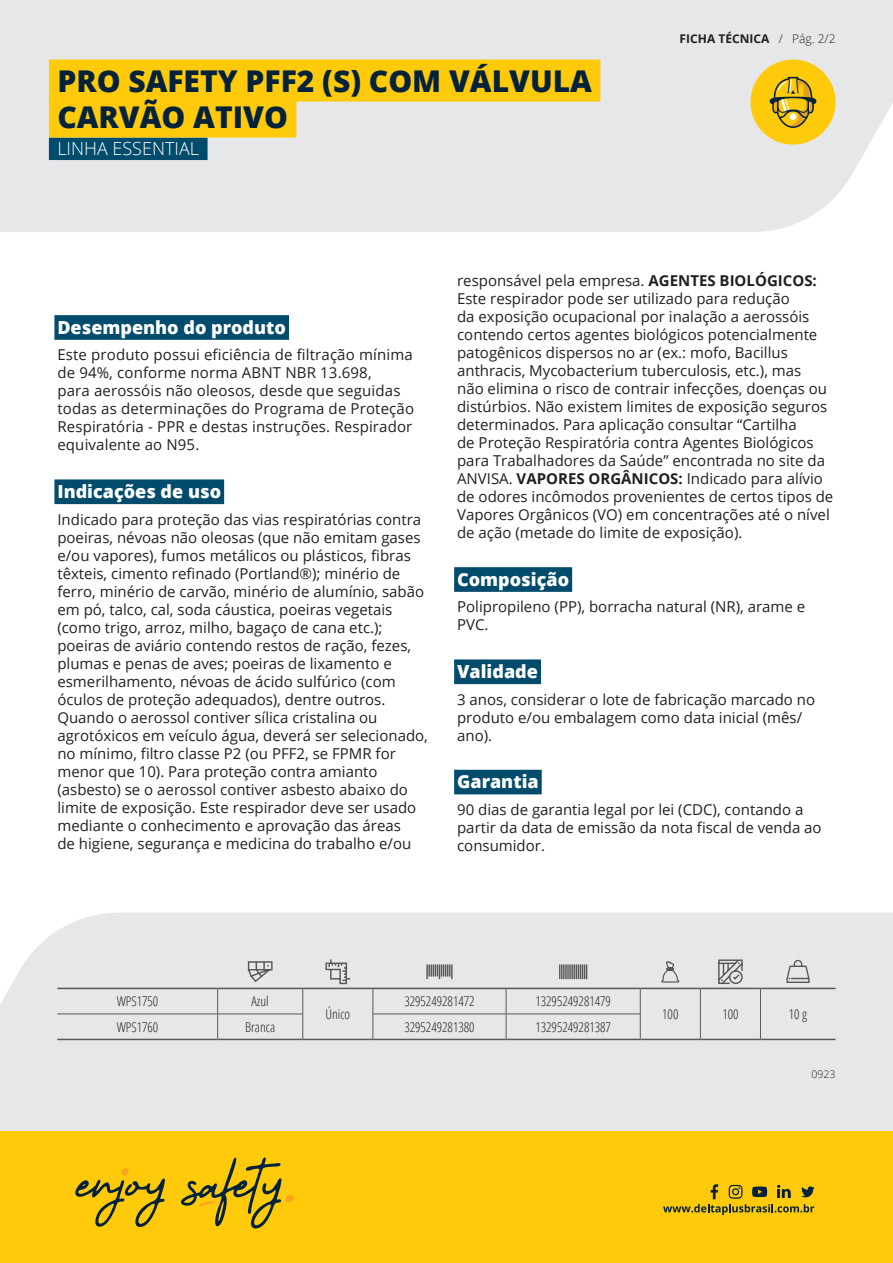
<style>
.page{position:relative;width:893px;height:1263px;background:#fff}
.page>*{position:absolute;margin:0;border:0;box-sizing:border-box;transform-origin:0 0}
.t1{font:800 30px/36px "Open Sans";color:#042239}
.t2{font:800 18px "Open Sans";color:#fff}
.t3{font:300 18px "Open Sans";color:#fff}
.t4{font:15px/18px "Open Sans";color:#231f20}
.t5{font:300 13.5px "Open Sans Condensed";color:#231f20}
.t6{font:700 12px "Open Sans";color:#231f20}
.t7{font:300 12px "Open Sans";color:#231f20}
.t8{font:300 10.5px "Open Sans";color:#231f20}
.s1{font-weight:700}
</style>
<div class="page">
<div style="left:0;top:913px;width:893px;height:218px;background:#e6e7e9"></div>
<div style="left:0;top:0;width:893px;height:232px;background:#e6e7e9"></div>
<div style="left:54px;top:315px;width:235px;height:25px;background:#014b6c"></div>
<div style="left:54px;top:479px;width:170px;height:25px;background:#014b6c"></div>
<div style="left:454px;top:567px;width:118px;height:25px;background:#014b6c"></div>
<div style="left:454px;top:659px;width:87px;height:25px;background:#014b6c"></div>
<div style="left:454px;top:770px;width:88px;height:24px;background:#014b6c"></div>
<svg style="left:760px;top:989px;width:1px;height:50px"></svg>
<hr style="left:57px;top:988px;width:161px;height:1px;background:#57585a">
<hr style="left:218px;top:988px;width:85px;height:1px;background:#57585a">
<hr style="left:303px;top:988px;width:70px;height:1px;background:#57585a">
<hr style="left:373px;top:988px;width:133px;height:1px;background:#57585a">
<hr style="left:506px;top:988px;width:134px;height:1px;background:#57585a">
<hr style="left:640px;top:988px;width:60px;height:1px;background:#57585a">
<hr style="left:700px;top:988px;width:60px;height:1px;background:#57585a">
<hr style="left:760px;top:988px;width:76px;height:1px;background:#57585a">
<svg style="left:217px;top:989px;width:1px;height:50px"></svg>
<svg style="left:302px;top:989px;width:1px;height:50px"></svg>
<svg style="left:373px;top:989px;width:1px;height:50px"></svg>
<svg style="left:506px;top:989px;width:1px;height:50px"></svg>
<svg style="left:640px;top:989px;width:1px;height:50px"></svg>
<svg style="left:700px;top:989px;width:1px;height:50px"></svg>
<hr style="left:57px;top:1014px;width:161px;height:1px;background:#57585a">
<hr style="left:218px;top:1014px;width:85px;height:1px;background:#57585a">
<hr style="left:373px;top:1014px;width:133px;height:1px;background:#57585a">
<hr style="left:506px;top:1014px;width:134px;height:1px;background:#57585a">
<hr style="left:57px;top:1039px;width:161px;height:1px;background:#57585a">
<hr style="left:218px;top:1039px;width:85px;height:1px;background:#57585a">
<hr style="left:303px;top:1039px;width:70px;height:1px;background:#57585a">
<hr style="left:373px;top:1039px;width:133px;height:1px;background:#57585a">
<hr style="left:506px;top:1039px;width:134px;height:1px;background:#57585a">
<hr style="left:640px;top:1039px;width:60px;height:1px;background:#57585a">
<hr style="left:700px;top:1039px;width:60px;height:1px;background:#57585a">
<hr style="left:760px;top:1039px;width:76px;height:1px;background:#57585a">
<svg style="left:247px;top:960px;width:26px;height:23px"></svg>
<svg style="left:325px;top:958px;width:27px;height:27px"></svg>
<svg style="left:426px;top:964px;width:27px;height:15px"></svg>
<svg style="left:559px;top:964px;width:28px;height:15px"></svg>
<svg style="left:660px;top:960px;width:20px;height:76px;background:#d9dadc"></svg>
<svg style="left:717px;top:958px;width:27px;height:27px"></svg>
<svg style="left:786px;top:959px;width:24px;height:25px"></svg>
<div style="left:0;top:1131px;width:893px;height:132px;background:#feca0a"></div>
<svg style="left:663px;top:1184px;width:152px;height:31px"></svg>
<div style="left:285px;top:1195px;width:8px;height:7px;background:#f9a51b;border-radius:3px"></div>
<div style="left:121px;top:1168px;width:8px;height:7px;background:#f9a51b;border-radius:3px"></div>
<svg style="left:75px;top:1178px;width:90px;height:49px"></svg>
<svg style="left:181px;top:1157px;width:100px;height:71px"></svg>
<div style="left:750px;top:60px;width:86px;height:85px;background:#feca0a;border-radius:50%"></div>
<svg style="left:770px;top:77px;width:46px;height:51px"></svg>
<div style="left:49px;top:138px;width:159px;height:22px;background:#014b6c"></div>
<div style="left:49px;top:60px;width:551px;height:42px;background:#feca0a"></div>
<div style="left:49px;top:96px;width:247px;height:42px;background:#feca0a"></div>
<h1 class="t1" style="left:57px;top:61px;width:536px">PRO SAFETY PFF2 (S) COM VÁLVULA<br>CARVÃO ATIVO</h1>
<p class="t3" style="left:57px;top:136px;width:143px">LINHA ESSENTIAL</p>
<p class="t6" style="left:680px;top:30px;width:91px">FICHA TÉCNICA</p>
<p class="t7" style="left:779px;top:30px;width:6px">/</p>
<p class="t7" style="left:792px;top:30px;width:45px">Pág. 2/2</p>
<p class="t2" style="left:57px;top:314px;width:230px">Desempenho do produto</p>
<p class="t4" style="left:57px;top:346px;width:358px">Este produto possui eficiência de filtração mínima de 94%, conforme norma ABNT NBR 13.698,<br>para aerossóis não oleosos, desde que seguidas todas as determinações do Programa de Proteção Respiratória - PPR e destas instruções. Respirador equivalente ao N95.</p>
<p class="t2" style="left:57px;top:478px;width:165px">Indicações de uso</p>
<p class="t4" style="left:57px;top:510px;width:372px">Indicado para proteção das vias respiratórias contra poeiras, névoas não oleosas (que não emitam gases<br>/e ou vapores ,) fumos metálicos ou plásticos, fibras têxteis, cimento refinado (Portland®); minério de ferro, minério de carvão, minério de alumínio, sabão em pó, talco, cal, soda cáustica, poeiras vegetais (como trigo, arroz, milho, bagaço de cana etc ;(. poeiras de aviário contendo restos de ração, fezes, plumas e penas de aves; poeiras de lixamento e esmerilhamento, névoas de ácido sulfúrico (com óculos de proteção adequados ,) dentre outros.<br>Quando o aerossol contiver sílica cristalina ou agrotóxicos em veículo água, deverá ser selecionado, no mínimo, filtro classe P2 (ou PFF2, se FPMR for menor que 10 .) Para proteção contra amianto (asbesto) se o aerossol contiver asbesto abaixo do limite de exposição. Este respirador deve ser usado mediante o conhecimento e aprovação das áreas<br>de higiene, segurança e medicina do trabalho /e ou</p>
<p class="t4" style="left:457px;top:271px;width:378px">responsável pela empresa. <span class="s1">AGENTES BIOLÓGICOS:<br></span>Este respirador pode ser utilizado para redução<br>da exposição ocupacional por inalação a aerossóis contendo certos agentes biológicos potencialmente patogênicos dispersos no ar (ex.: mofo, Bacillus anthracis, Mycobacterium tuberculosis, etc ,). mas<br>não elimina o risco de contrair infecções, doenças ou distúrbios. Não existem limites de exposição seguros determinados. Para aplicação consultar “Cartilha<br>de Proteção Respiratória contra Agentes Biológicos para Trabalhadores da Saúde” encontrada no site da ANVISA. <span class="s1">VAPORES ORGÂNICOS:</span> Indicado para alívio de odores incômodos provenientes de certos tipos de Vapores Orgânicos (VO) em concentrações até o nível de ação (metade do limite de exposição .(</p>
<p class="t2" style="left:457px;top:566px;width:114px">Composição</p>
<p class="t4" style="left:457px;top:598px;width:350px">Polipropileno (PP ,) borracha natural (NR ,) arame e<br>PVC.</p>
<p class="t2" style="left:457px;top:658px;width:82px">Validade</p>
<p class="t4" style="left:457px;top:690px;width:359px">3 anos, considerar o lote de fabricação marcado no produto /e ou embalagem como data inicial (mês/ ano .(</p>
<p class="t2" style="left:457px;top:768px;width:83px">Garantia</p>
<p class="t4" style="left:457px;top:800px;width:366px">90 dias de garantia legal por lei (CDC ,) contando a partir da data de emissão da nota fiscal de venda ao consumidor.</p>
<p class="t5" style="left:117px;top:992px;width:43px">WPS1750</p>
<p class="t5" style="left:117px;top:1018px;width:43px">WPS1760</p>
<p class="t5" style="left:252px;top:992px;width:19px">Azul</p>
<p class="t5" style="left:245px;top:1018px;width:31px">Branca</p>
<p class="t5" style="left:325px;top:1005px;width:26px">Único</p>
<p class="t5" style="left:404px;top:992px;width:72px">3295249281472</p>
<p class="t5" style="left:404px;top:1018px;width:72px">3295249281380</p>
<p class="t5" style="left:535px;top:992px;width:77px">13295249281479</p>
<p class="t5" style="left:535px;top:1018px;width:77px">13295249281387</p>
<p class="t5" style="left:662px;top:1005px;width:18px">100</p>
<p class="t5" style="left:722px;top:1005px;width:18px">100</p>
<p class="t5" style="left:789px;top:1005px;width:20px">10g</p>
<p class="t8" style="left:812px;top:1067px;width:25px">0923</p>
</div>
